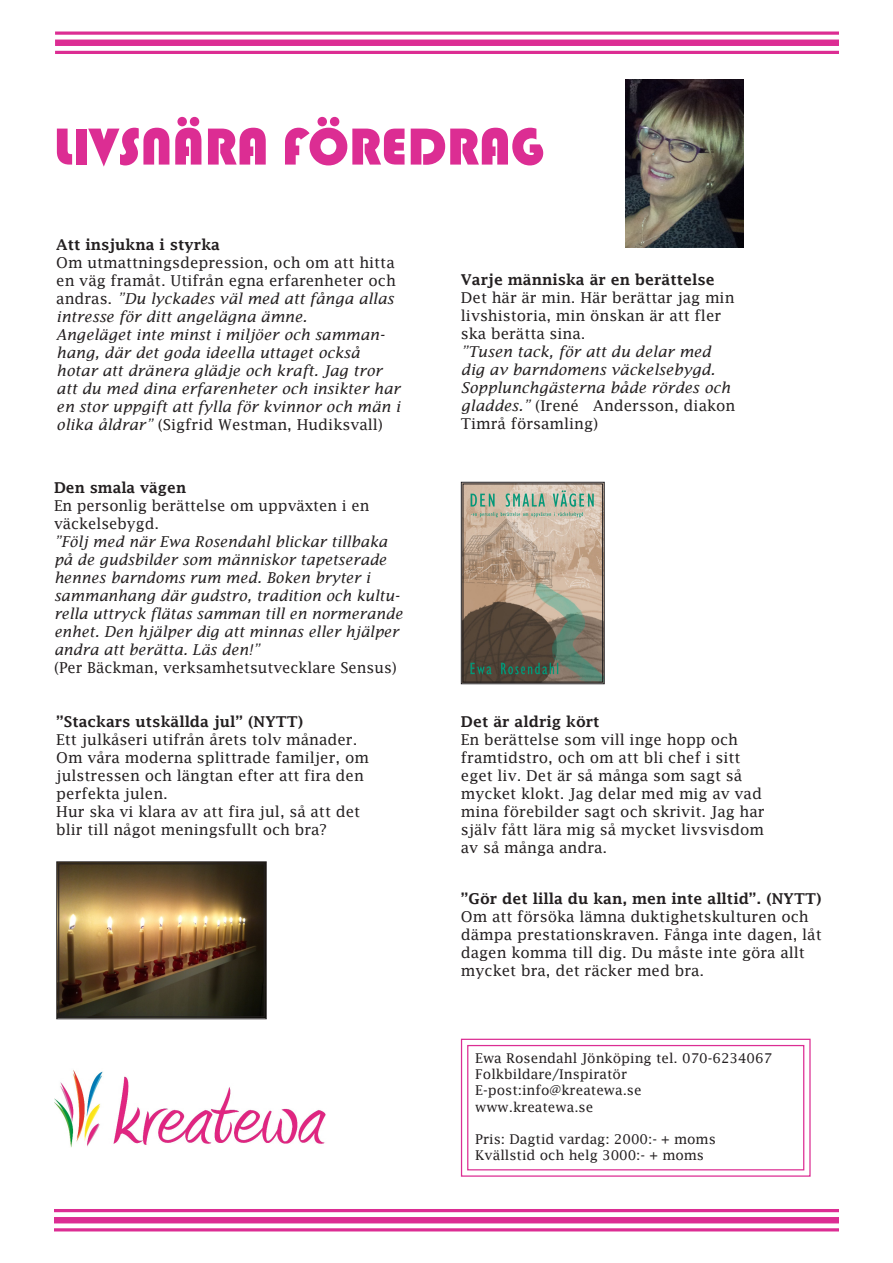
<style>
.page{position:relative;width:893px;height:1263px;background:#fff}
.page>*{position:absolute;margin:0;border:0;box-sizing:border-box;transform-origin:0 0}
.t1{font:54px "Bauhaus 93";color:#dc2d93}
.t2{font:15px/18px "Lucida Fax";color:#231f20}
.t3{font:italic 15px/18px "Lucida Fax";color:#231f20}
.t4{font:600 15px "Lucida Fax";color:#231f20}
.t5{font:13.5px/16.2px "Lucida Fax";color:#231f20}
.s1{font-style:italic}
.s2{font-style:normal}
.s3{font-weight:600}
</style>
<div class="page">
<img style="left:54px;top:1070px;width:272px;height:77px">
<svg style="left:460px;top:481px;width:145px;height:204px;background:#9a8f7d"></svg>
<div style="left:463px;top:483px;width:140px;height:199px;border:1px solid #231f20"></div>
<img style="left:56px;top:861px;width:211px;height:159px">
<div style="left:58px;top:863px;width:207px;height:154px;border:1px solid #231f20"></div>
<img style="left:625px;top:80px;width:119px;height:167px">
<hr style="left:55px;top:32px;width:784px;height:3px;background:#dc2d93">
<div style="left:55px;top:40px;width:784px;height:6px;background:#dc2d93"></div>
<hr style="left:55px;top:51px;width:784px;height:3px;background:#dc2d93">
<hr style="left:54px;top:1209px;width:785px;height:3px;background:#dc2d93">
<div style="left:54px;top:1217px;width:785px;height:6px;background:#dc2d93"></div>
<hr style="left:54px;top:1228px;width:785px;height:3px;background:#dc2d93">
<svg style="left:460px;top:1038px;width:351px;height:139px"></svg>
<div style="left:467px;top:1045px;width:337px;height:125px;border:1px solid #dc2d93"></div>
<p class="t1" style="left:54px;top:116px;width:491px">LIVSNÄRA FÖREDRAG</p>
<p class="t4" style="left:56px;top:236px;width:165px">Att insjukna i styrka</p>
<p class="t2" style="left:56px;top:254px;width:341px">Om utmattningsdepression, och om att hitta en väg framåt. Utifrån egna erfarenheter och andras. <span class="s1">”Du lyckades väl med att fånga allas intresse för ditt angelägna ämne.</span></p>
<p class="t3" style="left:56px;top:326px;width:346px">Angeläget inte minst i miljöer och samman&shy;hang, där det goda ideella uttaget också hotar att dränera glädje och kraft. Jag tror att du med dina erfarenheter och insikter har en stor uppgift att fylla för kvinnor och män i olika åldrar” <span class="s2">(Sigfrid Westman, Hudiksvall)</span></p>
<p class="t4" style="left:54px;top:479px;width:134px">Den smala vägen</p>
<p class="t3" style="left:54px;top:497px;width:350px"><span class="s2">En personlig berättelse om uppväxten i en väckelsebygd.<br></span>”Följ med när Ewa Rosendahl blickar tillbaka på de gudsbilder som människor tapetserade hennes barndoms rum med. Boken bryter i sammanhang där gudstro, tradition och kultu&shy;rella uttryck flätas samman till en normerande enhet. Den hjälper dig att minnas eller hjälper andra att berätta. Läs den!”</p>
<p class="t2" style="left:54px;top:659px;width:344px">(Per Bäckman, verksamhetsutvecklare Sensus)</p>
<p class="t4" style="left:56px;top:713px;width:248px">”Stackars utskällda jul” (NYTT)</p>
<p class="t2" style="left:56px;top:731px;width:314px">Ett julkåseri utifrån årets tolv månader.<br>Om våra moderna splittrade familjer, om julstressen och längtan efter att fira den perfekta julen.</p>
<p class="t2" style="left:56px;top:803px;width:306px">Hur ska vi klara av att fira jul, så att det blir till något meningsfullt och bra?</p>
<p class="t2" style="left:461px;top:270px;width:275px"><span class="s3">Varje människa är en berättelse<br></span>Det här är min. Här berättar jag min livshistoria, min önskan är att fler ska berätta sina.</p>
<p class="t3" style="left:461px;top:342px;width:276px">”Tusen tack, för att du delar med dig av barndomens väckelsebygd.<br>Sopplunchgästerna både rördes och gladdes.” <span class="s2">(Irené Andersson, diakon<br>Timrå församling)</span></p>
<p class="t4" style="left:461px;top:713px;width:140px">Det är aldrig kört</p>
<p class="t2" style="left:461px;top:731px;width:305px">En berättelse som vill inge hopp och framtidstro, och om att bli chef i sitt eget liv. Det är så många som sagt så mycket klokt. Jag delar med mig av vad mina förebilder sagt och skrivit. Jag har själv fått lära mig så mycket livsvisdom av så många andra.</p>
<p class="t4" style="left:461px;top:890px;width:362px">”Gör det lilla du kan, men inte alltid”. (NYTT)</p>
<p class="t2" style="left:461px;top:908px;width:362px">Om att försöka lämna duktighetskulturen och dämpa prestationskraven. Fånga inte dagen, låt dagen komma till dig. Du måste inte göra allt mycket bra, det räcker med bra.</p>
<p class="t5" style="left:475px;top:1050px;width:298px">Ewa Rosendahl Jönköping tel. 070-6234067</p>
<p class="t5" style="left:475px;top:1066px;width:153px">Folkbildare/Inspiratör</p>
<p class="t5" style="left:475px;top:1082px;width:168px">E-post:info@kreatewa.se www.kreatewa.se</p>
<p class="t5" style="left:475px;top:1131px;width:242px">Pris: Dagtid vardag: 2000:- + moms</p>
<p class="t5" style="left:475px;top:1147px;width:230px">Kvällstid och helg 3000:- + moms</p>
</div>
